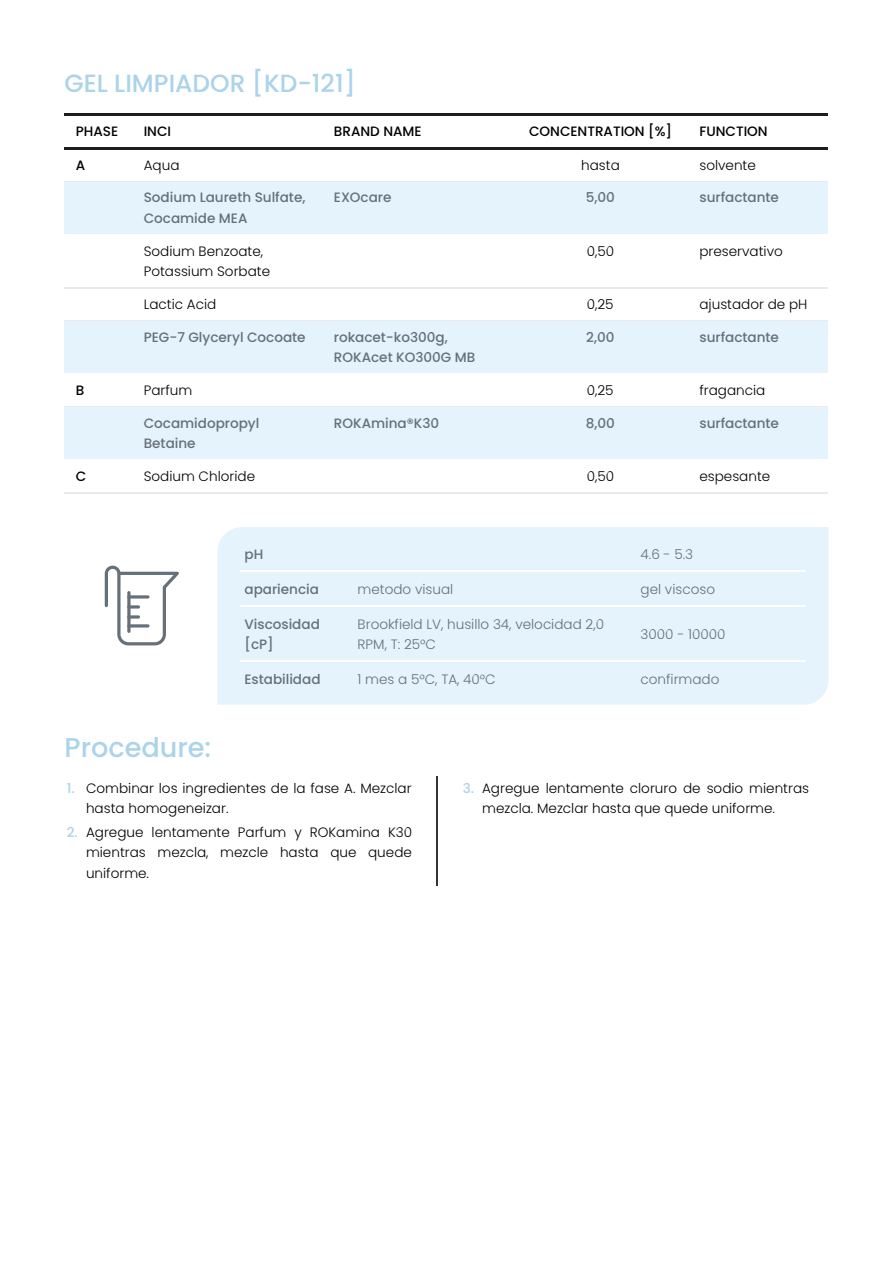
<style>
.page{position:relative;width:893px;height:1263px;background:#fff}
.page>*{position:absolute;margin:0;border:0;box-sizing:border-box;transform-origin:0 0}
.t1{font:500 27.15px "Poppins";letter-spacing:.005em;color:#abd3ea}
.t2{font:24.9px "Medium Poppins";letter-spacing:.005em;color:#abd3ea}
.t3{font:13.5px/20.4px "Light Poppins";letter-spacing:.005em;color:#000}
.t4{font:500 13.5px/20.4px "Poppins";letter-spacing:.005em;color:#657079}
.t5{font:13.5px/20.4px "Light Poppins";letter-spacing:.005em;color:#657079}
.t6{font:500 13.5px "Poppins";letter-spacing:.005em;color:#000}
.s1{font-family:"Poppins";font-weight:500;color:#abd3ea}
</style>
<div class="page">
<hr style="left:64px;top:113px;width:764px;height:2px;background:#1d1d1b">
<hr style="left:64px;top:147px;width:764px;height:2px;background:#1d1d1b">
<hr style="left:64px;top:181px;width:764px;height:1px;background:#e7ebeb">
<div style="left:64px;top:182px;width:764px;height:53px;background:#e5f3fd"></div>
<hr style="left:64px;top:234px;width:764px;height:1px;background:#fff">
<hr style="left:64px;top:287px;width:764px;height:1px;background:#e7ebeb">
<hr style="left:64px;top:320px;width:764px;height:1px;background:#e7ebeb">
<div style="left:64px;top:321px;width:764px;height:53px;background:#e5f3fd"></div>
<hr style="left:64px;top:373px;width:764px;height:1px;background:#fff">
<hr style="left:64px;top:406px;width:764px;height:1px;background:#e7ebeb">
<div style="left:64px;top:407px;width:764px;height:53px;background:#e5f3fd"></div>
<hr style="left:64px;top:459px;width:764px;height:1px;background:#fff">
<hr style="left:64px;top:492px;width:764px;height:1px;background:#e7ebeb">
<div style="left:217px;top:527px;width:611px;height:178px;background:#e5f3fd"></div>
<hr style="left:240px;top:570px;width:113px;height:1px;background:#fff">
<hr style="left:353px;top:570px;width:283px;height:1px;background:#fff">
<hr style="left:636px;top:570px;width:169px;height:1px;background:#fff">
<hr style="left:240px;top:605px;width:113px;height:1px;background:#fff">
<hr style="left:353px;top:605px;width:283px;height:1px;background:#fff">
<hr style="left:636px;top:605px;width:169px;height:1px;background:#fff">
<hr style="left:240px;top:661px;width:113px;height:1px;background:#fff">
<hr style="left:353px;top:661px;width:283px;height:1px;background:#fff">
<hr style="left:636px;top:661px;width:169px;height:1px;background:#fff">
<hr style="left:437px;top:776px;width:1px;height:110px;background:#333">
<svg style="left:105px;top:566px;width:74px;height:79px"></svg>
<hr style="left:127px;top:591px;width:3px;height:42px;background:#657079;border-radius:2px">
<svg style="left:127px;top:624px;width:22px;height:4px"></svg>
<svg style="left:127px;top:615px;width:13px;height:4px"></svg>
<svg style="left:127px;top:605px;width:13px;height:4px"></svg>
<svg style="left:127px;top:595px;width:22px;height:4px"></svg>
<h2 class="t2" style="left:64px;top:66px;width:292px">GEL LIMPIADOR [KD-121]</h2>
<p class="t6" style="left:76px;top:122px;width:44px">PHASE</p>
<p class="t6" style="left:144px;top:122px;width:29px">INCI</p>
<p class="t6" style="left:334px;top:122px;width:89px">BRAND NAME</p>
<p class="t6" style="left:529px;top:122px;width:144px">CONCENTRATION [%]</p>
<p class="t6" style="left:699px;top:122px;width:70px">FUNCTION</p>
<p class="t6" style="left:76px;top:156px;width:11px">A</p>
<p class="t3" style="left:144px;top:155px;width:37px">Aqua</p>
<p class="t3" style="left:581px;top:155px;width:40px">hasta</p>
<p class="t3" style="left:699px;top:155px;width:58px">solvente</p>
<p class="t4" style="left:144px;top:188px;width:163px">Sodium Laureth Sulfate,<br>Cocamide MEA</p>
<p class="t4" style="left:334px;top:188px;width:59px">EXOcare</p>
<p class="t4" style="left:585px;top:188px;width:31px">5,00</p>
<p class="t4" style="left:699px;top:188px;width:81px">surfactante</p>
<p class="t3" style="left:144px;top:241px;width:128px">Sodium Benzoate,<br>Potassium Sorbate</p>
<p class="t3" style="left:587px;top:241px;width:29px">0,50</p>
<p class="t3" style="left:699px;top:241px;width:85px">preservativo</p>
<p class="t3" style="left:144px;top:294px;width:74px">Lactic Acid</p>
<p class="t3" style="left:587px;top:294px;width:28px">0,25</p>
<p class="t3" style="left:699px;top:294px;width:109px">ajustador de pH</p>
<p class="t4" style="left:144px;top:327px;width:163px">PEG-7 Glyceryl Cocoate</p>
<p class="t4" style="left:334px;top:327px;width:143px">rokacet-ko300g,<br>ROKAcet KO300G MB</p>
<p class="t4" style="left:586px;top:327px;width:30px">2,00</p>
<p class="t4" style="left:699px;top:327px;width:81px">surfactante</p>
<p class="t6" style="left:76px;top:381px;width:10px">B</p>
<p class="t3" style="left:144px;top:380px;width:50px">Parfum</p>
<p class="t3" style="left:587px;top:380px;width:28px">0,25</p>
<p class="t3" style="left:699px;top:380px;width:67px">fragancia</p>
<p class="t4" style="left:144px;top:413px;width:117px">Cocamidopropyl<br>Betaine</p>
<p class="t4" style="left:334px;top:413px;width:107px">ROKAmina®K30</p>
<p class="t4" style="left:585px;top:413px;width:31px">8,00</p>
<p class="t4" style="left:699px;top:413px;width:81px">surfactante</p>
<p class="t6" style="left:76px;top:467px;width:12px">C</p>
<p class="t3" style="left:144px;top:466px;width:113px">Sodium Chloride</p>
<p class="t3" style="left:587px;top:466px;width:29px">0,50</p>
<p class="t3" style="left:699px;top:466px;width:72px">espesante</p>
<p class="t4" style="left:244px;top:544px;width:20px">pH</p>
<p class="t5" style="left:640px;top:544px;width:54px">4.6 - 5.3</p>
<p class="t4" style="left:244px;top:579px;width:76px">apariencia</p>
<p class="t5" style="left:357px;top:579px;width:97px">metodo visual</p>
<p class="t5" style="left:640px;top:579px;width:76px">gel viscoso</p>
<p class="t4" style="left:244px;top:614px;width:77px">Viscosidad [cP]</p>
<p class="t5" style="left:357px;top:614px;width:248px">Brookfield LV, husillo 34, velocidad 2,0<br>RPM, T: 25°C</p>
<p class="t5" style="left:640px;top:624px;width:86px">3000 - 10000</p>
<p class="t4" style="left:244px;top:669px;width:77px">Estabilidad</p>
<p class="t5" style="left:357px;top:669px;width:139px">1 mes a 5°C, TA, 40°C</p>
<p class="t5" style="left:640px;top:669px;width:80px">confirmado</p>
<h1 class="t1" style="left:64px;top:728px;width:148px">Procedure:</h1>
<p class="t3" style="left:86px;top:778px;width:327px;text-indent:-19px"><span class="s1">1.</span> Combinar los ingredientes de la fase A. Mezclar hasta homogeneizar.</p>
<p class="t3" style="left:86px;top:822px;width:327px;text-align:justify;text-indent:-19px"><span class="s1">2.</span> Agregue lentamente Parfum y ROKamina K30 mientras mezcla, mezcle hasta que quede uniforme.</p>
<p class="t3" style="left:482px;top:778px;width:328px;text-indent:-19px"><span class="s1">3.</span> Agregue lentamente cloruro de sodio mientras mezcla. Mezclar hasta que quede uniforme.</p>
</div>
